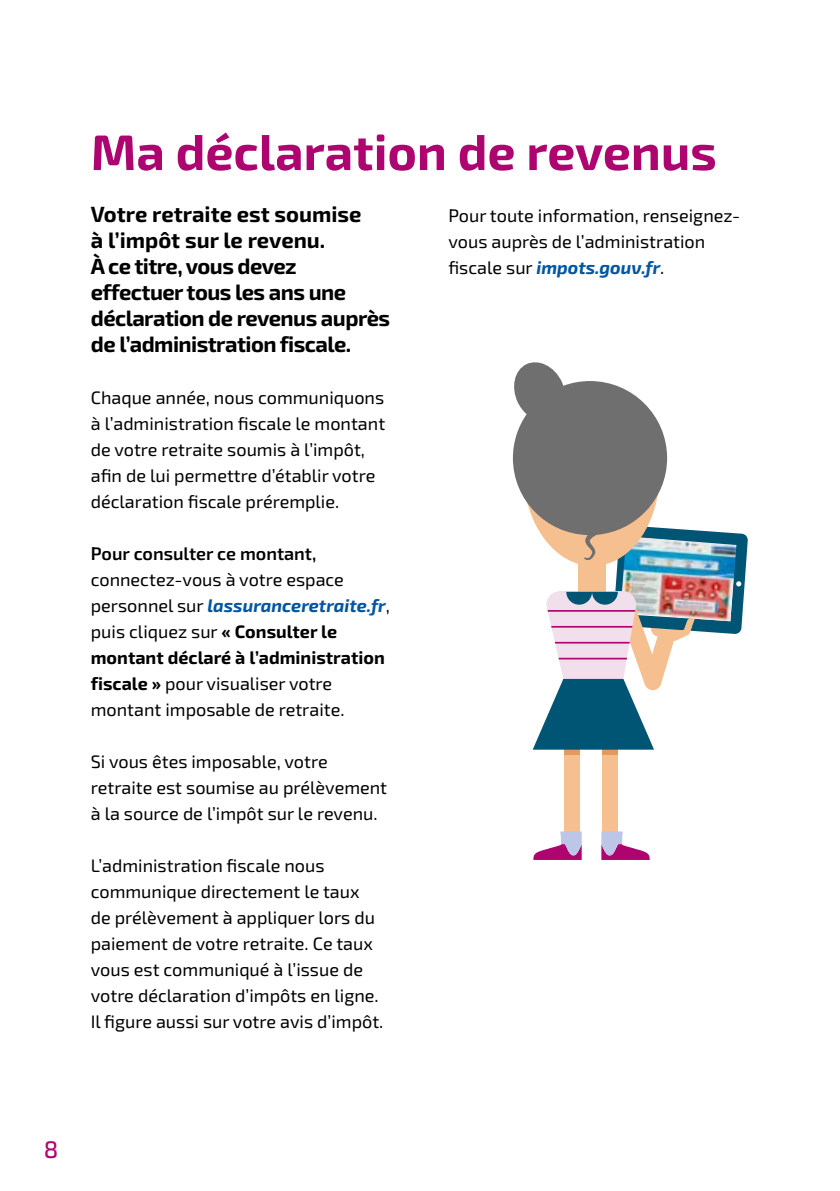
<style>
.page{position:relative;width:840px;height:1191px;background:#fff}
.page>*{position:absolute;margin:0;border:0;box-sizing:border-box;transform-origin:0 0}
.t1{font:700 50px "Exo 2";color:#ad0470}
.t2{font:500 24px "Exo 2";color:#ad0470}
.t3{font:700 22px/26px "Exo 2";letter-spacing:-.025em;color:#000}
.t4{font:18px/26px "Exo 2";color:#000}
.t5{font:600 18px "Exo 2";color:#000}
.s1{font-weight:700;font-style:italic;color:#0056a4}
.s2{font-weight:700}
</style>
<div class="page">
<div style="left:601px;top:754px;width:16px;height:88px;background:#f6bf90"></div>
<svg style="left:601px;top:831px;width:48px;height:29px"></svg>
<div style="left:564px;top:754px;width:15px;height:88px;background:#f6bf90"></div>
<div style="left:601px;top:749px;width:16px;height:5px;background:#e39b5b"></div>
<div style="left:564px;top:749px;width:15px;height:5px;background:#e39b5b"></div>
<svg style="left:533px;top:831px;width:48px;height:29px"></svg>
<svg style="left:512px;top:362px;width:235px;height:387px"></svg>
<hr style="left:547px;top:610px;width:88px;height:1px;background:#ad0470">
<hr style="left:551px;top:626px;width:81px;height:1px;background:#ad0470">
<hr style="left:554px;top:642px;width:75px;height:1px;background:#ad0470">
<hr style="left:558px;top:658px;width:68px;height:1px;background:#ad0470">
<h1 class="t1" style="left:91px;top:123px;width:627px">Ma déclaration de revenus</h1>
<p class="t3" style="left:91px;top:202px;width:300px">Votre retraite est soumise<br>à l’impôt sur le revenu.<br>À ce titre, vous devez effectuer tous les ans une déclaration de revenus auprès de l’administration fiscale.</p>
<p class="t4" style="left:91px;top:384px;width:296px">Chaque année, nous communiquons à l’administration fiscale le montant de votre retraite soumis à l’impôt, afin de lui permettre d’établir votre déclaration fiscale préremplie.</p>
<p class="t5" style="left:91px;top:541px;width:227px">Pour consulter ce montant,</p>
<p class="t4" style="left:91px;top:566px;width:300px">connectez-vous à votre espace personnel sur <span class="s1">lassuranceretraite.fr</span>, puis cliquez sur <span class="s2">« Consulter le montant déclaré à l’administration fiscale »</span> pour visualiser votre montant imposable de retraite.</p>
<p class="t4" style="left:91px;top:748px;width:298px">Si vous êtes imposable, votre retraite est soumise au prélèvement à la source de l’impôt sur le revenu.</p>
<p class="t4" style="left:91px;top:852px;width:294px">L’administration fiscale nous communique directement le taux de prélèvement à appliquer lors du paiement de votre retraite. Ce taux vous est communiqué à l’issue de votre déclaration d’impôts en ligne.<br>Il figure aussi sur votre avis d’impôt.</p>
<p class="t4" style="left:448px;top:202px;width:293px">Pour toute information, renseignez&shy;vous auprès de l’administration fiscale sur <span class="s1">impots.gouv.fr</span>.</p>
<h2 class="t2" style="left:44px;top:1135px;width:16px">8</h2>
</div>
